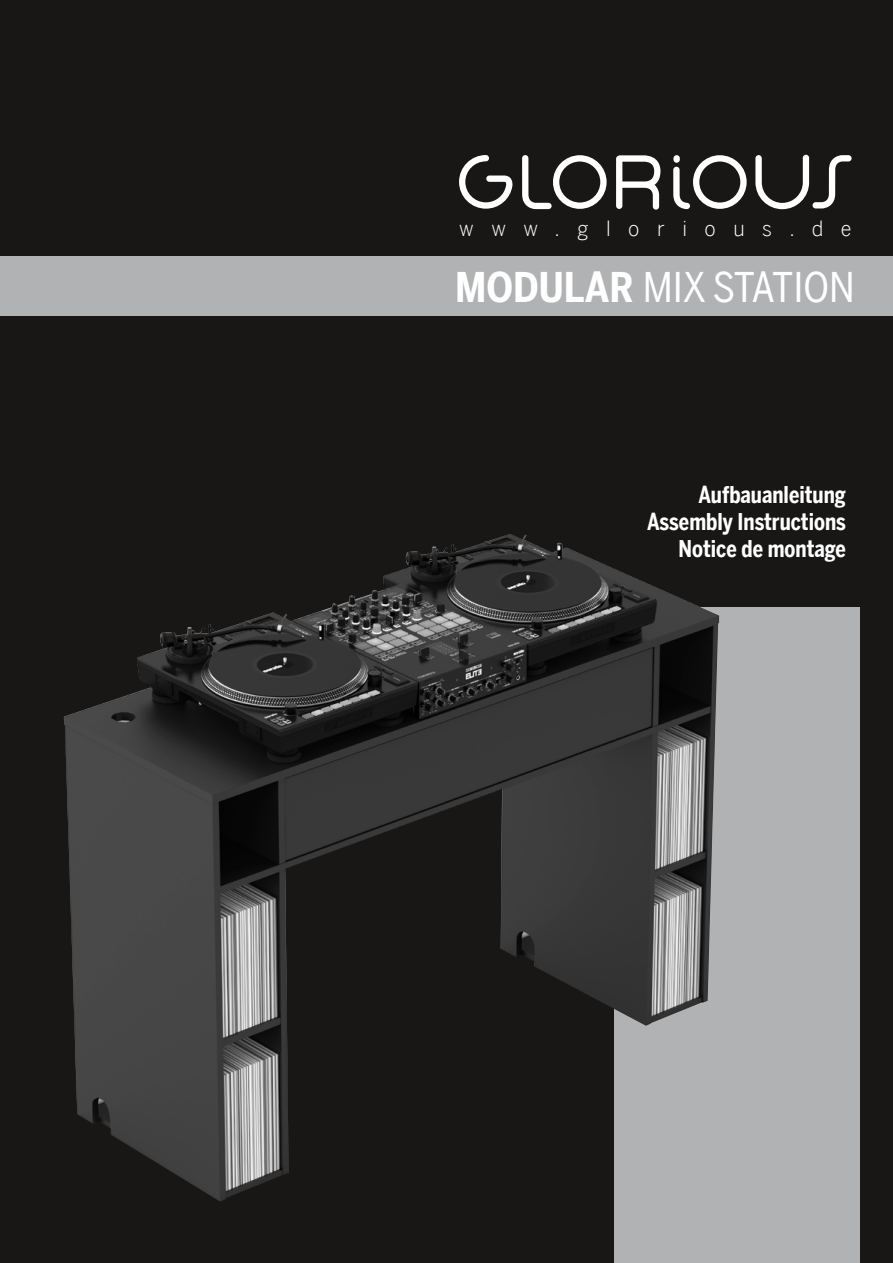
<style>
.page{position:relative;width:893px;height:1263px;background:#181716}
.page>*{position:absolute;margin:0;border:0;box-sizing:border-box;transform-origin:0 0}
.t1{font:40.95px "Benton Sans Cond";color:#fff}
.t2{font:700 23.1px/27px "Benton Sans Cond";color:#fff;text-align:right;scale:.91 1}
.t3{font:300 21px "Benton Sans Cond";letter-spacing:.75em;color:#fff;scale:1.11 1}
.s1{font-weight:700}
</style>
<div class="page">
<svg style="left:459px;top:155px;width:393px;height:55px"></svg>
<div style="left:673px;top:155px;width:7px;height:8px;background:#fff;border-radius:3px"></div>
<div style="left:0;top:256px;width:893px;height:60px;background:#b1b2b3"></div>
<div style="left:614px;top:608px;width:246px;height:655px;background:#b1b2b3"></div>
<img style="left:64px;top:534px;width:655px;height:668px">
<p class="t3" style="left:459px;top:216px;width:355px">www.glorious.de</p>
<h1 class="t1" style="left:455px;top:263px;width:401px"><span class="s1">MODULAR</span> MIX STATION</h1>
<p class="t2" style="left:647px;top:480px;width:220px">Aufbauanleitung<br>Assembly Instructions<br>Notice de montage</p>
</div>
